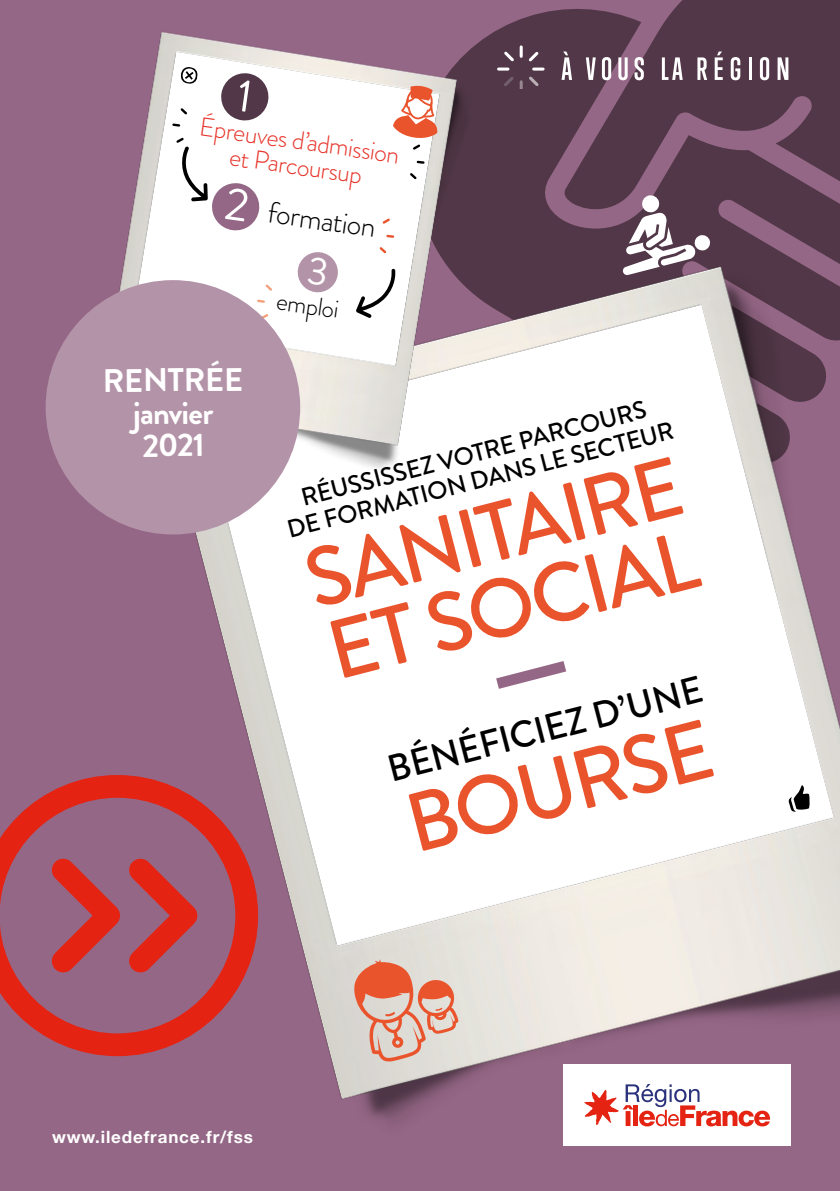
<style>
.page{position:relative;width:840px;height:1191px;background:#fff}
.page>*{position:absolute;margin:0;border:0;box-sizing:border-box;transform-origin:0 0}
.t1{font:500 83.2px/74.8px "Brandon Grotesque";color:#ea542d}
.t2{font:500 37.4px "Brandon Grotesque";color:#000}
.t3{font:700 32.6px/32.6px "Brandon Grotesque";color:#fff;text-align:center}
.t4{font:300 30px "Brandon Grotesque";color:#000}
.t5{font:300 26px/25.4px "Brandon Grotesque";color:#e7332a;text-align:center}
.t6{font:300 25.4px "Brandon Grotesque";color:#000}
.t7{font:500 25px/26.8px "Brandon Grotesque";color:#000;text-align:center}
.t8{font:700 17px "Helvetica Neue LT Std";letter-spacing:.05em;color:#fff}
.s1{font-weight:400;font-size:46px;color:#fff}
</style>
<div class="page">
<div style="left:0;top:0;width:839px;height:1191px;background:#956786"></div>
<svg style="left:510px;top:0;width:329px;height:162px;fill:#513747"></svg>
<svg style="left:561px;top:52px;width:10px;height:28px"></svg>
<svg style="left:585px;top:57px;width:10px;height:23px"></svg>
<svg style="left:601px;top:57px;width:10px;height:23px"></svg>
<svg style="left:618px;top:57px;width:9px;height:23px"></svg>
<svg style="left:634px;top:57px;width:9px;height:23px"></svg>
<svg style="left:661px;top:57px;width:21px;height:23px"></svg>
<svg style="left:697px;top:57px;width:9px;height:23px"></svg>
<svg style="left:714px;top:52px;width:8px;height:28px"></svg>
<svg style="left:730px;top:57px;width:10px;height:23px"></svg>
<hr style="left:748px;top:57px;width:3px;height:23px;background:#fff">
<svg style="left:759px;top:57px;width:9px;height:23px"></svg>
<svg style="left:777px;top:57px;width:11px;height:23px"></svg>
<svg style="left:510px;top:77px;width:3px;height:9px"></svg>
<svg style="left:510px;top:47px;width:33px;height:24px"></svg>
<svg style="left:519px;top:82px;width:3px;height:7px"></svg>
<svg style="left:528px;top:77px;width:10px;height:9px"></svg>
<svg style="left:0;top:779px;width:82px;height:273px"></svg>
<svg style="left:31px;top:838px;width:51px;height:155px"></svg>
<img style="left:82px;top:162px;width:757px;height:984px">
<svg style="left:787px;top:784px;width:22px;height:28px"></svg>
<svg style="left:484px;top:653px;width:93px;height:43px"></svg>
<svg style="left:352px;top:959px;width:106px;height:105px;background:#e1af9e"></svg>
<svg style="left:622px;top:194px;width:88px;height:81px;background:#8e7a87"></svg>
<img style="left:69px;top:23px;width:441px;height:479px">
<svg style="left:180px;top:66px;width:18px;height:18px"></svg>
<svg style="left:171px;top:106px;width:18px;height:22px"></svg>
<svg style="left:174px;top:136px;width:87px;height:96px"></svg>
<svg style="left:415px;top:159px;width:11px;height:6px"></svg>
<svg style="left:407px;top:171px;width:11px;height:10px"></svg>
<svg style="left:384px;top:233px;width:11px;height:6px"></svg>
<svg style="left:377px;top:245px;width:11px;height:10px"></svg>
<svg style="left:380px;top:216px;width:12px;height:10px"></svg>
<svg style="left:393px;top:85px;width:44px;height:67px;background:#f2b7a8"></svg>
<svg style="left:355px;top:269px;width:40px;height:49px;background:#d5d5d5"></svg>
<svg style="left:259px;top:312px;width:11px;height:9px"></svg>
<svg style="left:255px;top:282px;width:19px;height:22px"></svg>
<div style="left:49px;top:283px;width:247px;height:248px;background:#b393a8;border-radius:50%"></div>
<div style="left:45px;top:279px;width:255px;height:256px;border:8px solid #b393a8;border-radius:50%"></div>
<svg style="left:219px;top:72px;width:51px;height:50px;background:#877681"></svg>
<svg style="left:296px;top:251px;width:43px;height:43px;background:#cbb5c3"></svg>
<p class="t5" style="left:201px;top:114px;width:203px;rotate:8deg">Épreuves d’admission et Parcoursup</p>
<p class="t4" style="left:227px;top:185px;width:154px;rotate:8deg"><span class="s1">2</span> formation</p>
<h3 class="t3" style="left:102px;top:365px;width:142px;rotate:-1deg">RENTRÉE janvier<br>2021</h3>
<p class="t6" style="left:279px;top:283px;width:64px;rotate:8deg">emploi</p>
<p class="t7" style="left:277px;top:489px;width:400px;rotate:-14deg">RÉUSSISSEZ VOTRE PARCOURS<br>DE FORMATION DANS LE SECTEUR</p>
<h1 class="t1" style="left:298px;top:544px;width:387px;rotate:-14deg">SANITAIRE<br>ET SOCIAL</h1>
<h2 class="t2" style="left:381px;top:743px;width:325px;rotate:-14deg">BÉNÉFICIEZ D’UNE</h2>
<h1 class="t1" style="left:399px;top:789px;width:314px;rotate:-14deg">BOURSE</h1>
<p class="t8" style="left:52px;top:1126px;width:202px">www.iledefrance.fr/fss</p>
</div>
